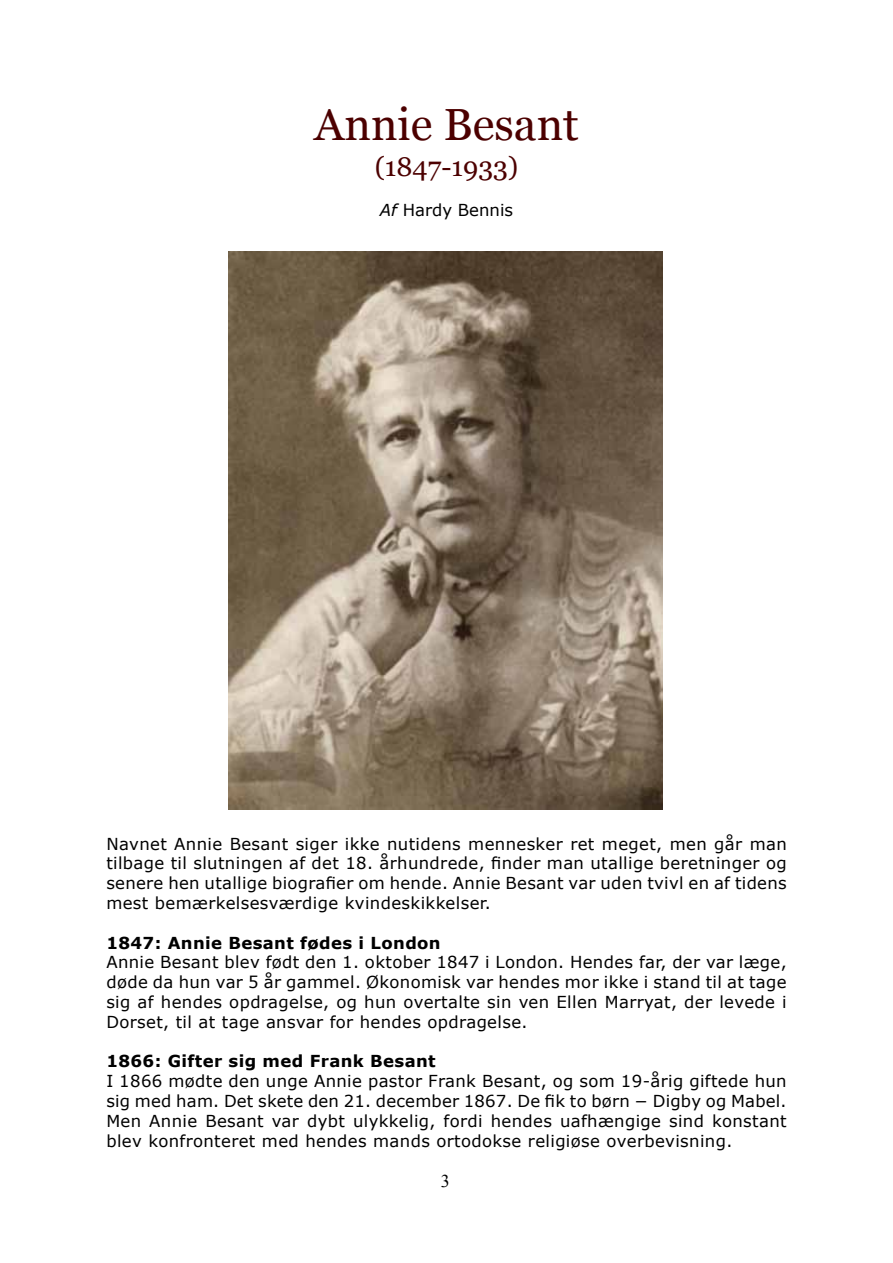
<style>
.page{position:relative;width:893px;height:1263px;background:#fff}
.page>*{position:absolute;margin:0;border:0;box-sizing:border-box;transform-origin:0 0}
.t1{font:45px "Georgia";color:#4c0000}
.t2{font:27px "Georgia";color:#4c0000}
.t3{font:18px "Times New Roman";color:#000}
.t4{font:16.5px/19.8px "Verdana";letter-spacing:.02em;color:#000;text-align:justify}
.t5{font:700 16.5px "Verdana";letter-spacing:.02em;color:#000}
.t6{font:16.5px "Verdana";color:#000}
.s1{font-style:italic}
</style>
<div class="page">
<img style="left:229px;top:251px;width:433px;height:558px">
<h1 class="t1" style="left:314px;top:98px;width:266px">Annie Besant</h1>
<h2 class="t2" style="left:375px;top:151px;width:145px">(1847-1933)</h2>
<p class="t6" style="left:380px;top:199px;width:135px"><span class="s1">Af</span> Hardy Bennis</p>
<p class="t4" style="left:106px;top:833px;width:682px">Navnet Annie Besant siger ikke nutidens mennesker ret meget, men går man tilbage til slutningen af det 18. århundrede, finder man utallige beretninger og senere hen utallige biografier om hende. Annie Besant var uden tvivl en af tidens mest bemærkelsesværdige kvindeskikkelser.</p>
<p class="t5" style="left:106px;top:931px;width:336px">1847: Annie Besant fødes i London</p>
<p class="t4" style="left:106px;top:952px;width:682px">Annie Besant blev født den 1. oktober 1847 i London. Hendes far, der var læge, døde da hun var 5 år gammel. Økonomisk var hendes mor ikke i stand til at tage sig af hendes opdragelse, og hun overtalte sin ven Ellen Marryat, der levede i Dorset, til at tage ansvar for hendes opdragelse.</p>
<p class="t5" style="left:106px;top:1050px;width:331px">1866: Gifter sig med Frank Besant</p>
<p class="t4" style="left:106px;top:1071px;width:682px">I 1866 mødte den unge Annie pastor Frank Besant, og som 19-årig giftede hun sig med ham. Det skete den 21. december 1867. De fik to børn − Digby og Mabel.<br>Men Annie Besant var dybt ulykkelig, fordi hendes uafhængige sind konstant blev konfronteret med hendes mands ortodokse religiøse overbevisning.</p>
<p class="t3" style="left:441px;top:1169px;width:10px">3</p>
</div>
